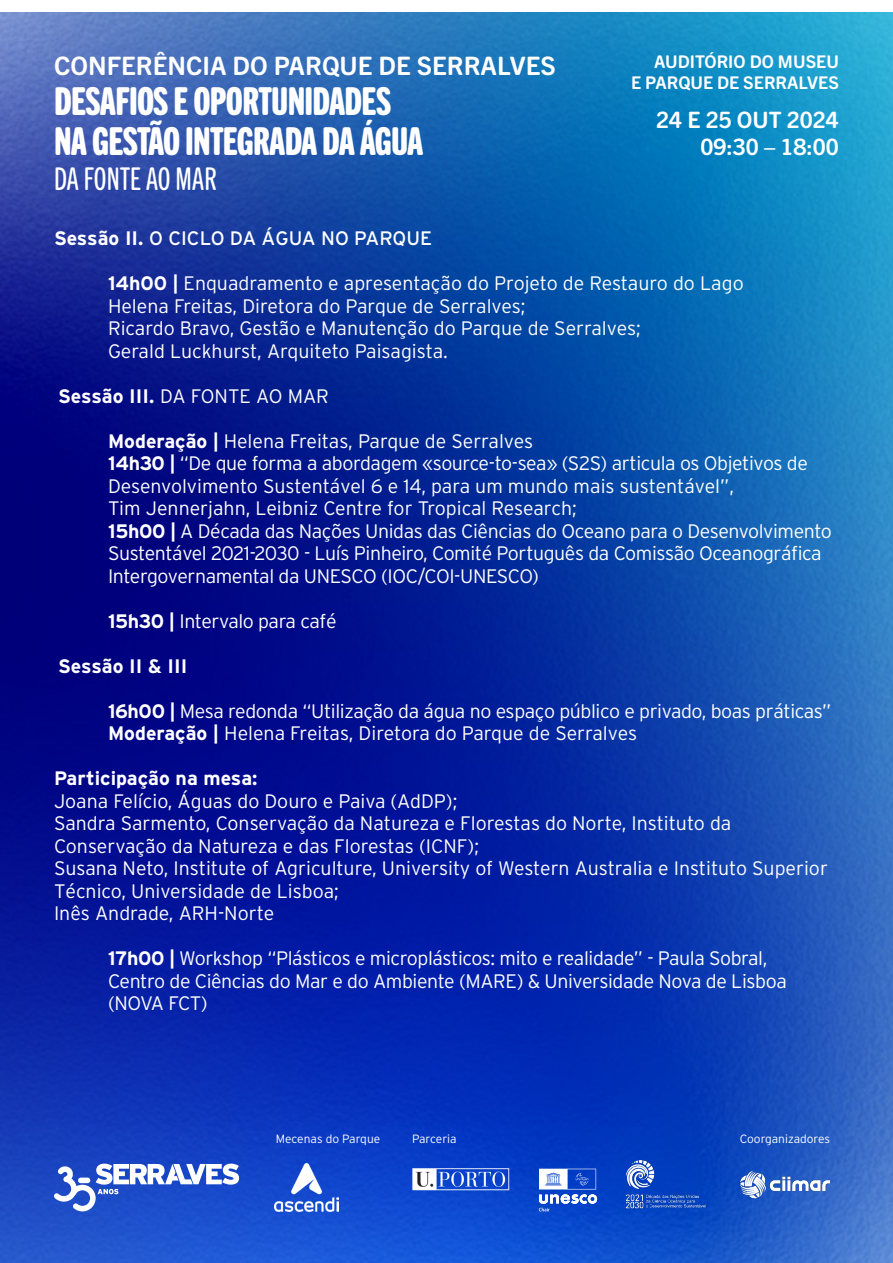
<style>
.page{position:relative;width:893px;height:1263px;background:#fff}
.page>*{position:absolute;margin:0;border:0;box-sizing:border-box;transform-origin:0 0}
.t1{font:38.7px/40.3px "Trade Gothic Next SR Pro Hv Cm";letter-spacing:-.02em;color:#fff}
.t2{font:31.5px "Trade Gothic Next SR Pro Cm";color:#fff}
.t3{font:700 25.5px "Trade Gothic Next SR Pro";color:#fff}
.t4{font:700 22.65px/27.2px "Trade Gothic Next SR Pro";color:#fff;text-align:right}
.t5{font:300 19.5px/22.5px "Interstate";letter-spacing:-.02em;color:#fff}
.t6{font:300 19.5px/22.5px "Interstate";color:#fff}
.t7{font:19.5px "Interstate";color:#fff}
.t8{font:700 19.5px "Interstate";color:#fff}
.t9{font:700 17.55px/21px "Trade Gothic Next SR Pro";color:#fff;text-align:right}
.t10{font:300 12px "Interstate";color:#fff}
.s1{font-weight:800}
.s2{font-weight:700}
</style>
<div class="page">
<img style="left:0;top:12px;width:893px;height:1251px">
<svg style="left:54px;top:1164px;width:185px;height:47px"></svg>
<svg style="left:539px;top:1169px;width:58px;height:42px"></svg>
<img style="left:400px;top:1157px;width:121px;height:43px">
<img style="left:621px;top:1153px;width:88px;height:62px">
<img style="left:274px;top:1164px;width:64px;height:58px">
<img style="left:734px;top:1165px;width:102px;height:39px">
<h3 class="t3" style="left:54px;top:48px;width:503px">CONFERÊNCIA DO PARQUE DE SERRALVES</h3>
<h1 class="t1" style="left:54px;top:79px;width:371px">DESAFIOS E OPORTUNIDADES<br>NA GESTÃO INTEGRADA DA ÁGUA</h1>
<h2 class="t2" style="left:54px;top:157px;width:164px">DA FONTE AO MAR</h2>
<p class="t9" style="left:631px;top:50px;width:209px">AUDITÓRIO DO MUSEU<br>E PARQUE DE SERRALVES</p>
<p class="t4" style="left:656px;top:105px;width:184px">24 E 25 OUT 2024<br>09:30 <span class="s1">–</span> 18:00</p>
<p class="t7" style="left:54px;top:227px;width:380px"><span class="s2">Sessão II.</span> O CICLO DA ÁGUA NO PARQUE</p>
<p class="t6" style="left:108px;top:272px;width:637px"><span class="s2">14h00 |</span> Enquadramento e apresentação do Projeto de Restauro do Lago</p>
<p class="t6" style="left:108px;top:294px;width:419px">Helena Freitas, Diretora do Parque de Serralves;</p>
<p class="t6" style="left:108px;top:317px;width:534px">Ricardo Bravo, Gestão e Manutenção do Parque de Serralves;</p>
<p class="t6" style="left:108px;top:339px;width:341px">Gerald Luckhurst, Arquiteto Paisagista.</p>
<p class="t6" style="left:58px;top:384px;width:272px"><span class="s2">Sessão III.</span> DA FONTE AO MAR</p>
<p class="t5" style="left:108px;top:429px;width:701px"><span class="s2">Moderação |</span> Helena Freitas, Parque de Serralves<br><span class="s2">14h30 |</span> “De que forma a abordagem «source-to-sea» (S2S) articula os Objetivos de Desenvolvimento Sustentável 6 e 14, para um mundo mais sustentável”,<br>Tim Jennerjahn, Leibniz Centre for Tropical Research;</p>
<p class="t5" style="left:108px;top:519px;width:725px"><span class="s2">15h00 |</span> A Década das Nações Unidas das Ciências do Oceano para o Desenvolvimento<br>Sustentável 2021-2030 - Luís Pinheiro, Comité Português da Comissão Oceanográfica<br>Intergovernamental da UNESCO (IOC/COI-UNESCO)</p>
<p class="t5" style="left:108px;top:609px;width:230px"><span class="s2">15h30 |</span> Intervalo para café</p>
<p class="t8" style="left:58px;top:655px;width:131px">Sessão II &amp; III</p>
<p class="t5" style="left:108px;top:699px;width:725px"><span class="s2">16h00 |</span> Mesa redonda “Utilização da água no espaço público e privado, boas práticas”<br><span class="s2">Moderação |</span> Helena Freitas, Diretora do Parque de Serralves</p>
<p class="t6" style="left:54px;top:767px;width:775px"><span class="s2">Participação na mesa:<br></span>Joana Felício, Águas do Douro e Paiva (AdDP);<br>Sandra Sarmento, Conservação da Natureza e Florestas do Norte, Instituto da Conservação da Natureza e das Florestas (ICNF);<br>Susana Neto, Institute of Agriculture, University of Western Australia e Instituto Superior Técnico, Universidade de Lisboa;</p>
<p class="t6" style="left:54px;top:902px;width:222px">Inês Andrade, ARH-Norte</p>
<p class="t5" style="left:108px;top:947px;width:680px"><span class="s2">17h00 |</span> Workshop “Plásticos e microplásticos: mito e realidade” - Paula Sobral,<br>Centro de Ciências do Mar e do Ambiente (MARE) &amp; Universidade Nova de Lisboa (NOVA FCT)</p>
<p class="t10" style="left:276px;top:1132px;width:106px">Mecenas do Parque</p>
<p class="t10" style="left:412px;top:1132px;width:46px">Parceria</p>
<p class="t10" style="left:740px;top:1132px;width:92px">Coorganizadores</p>
</div>
